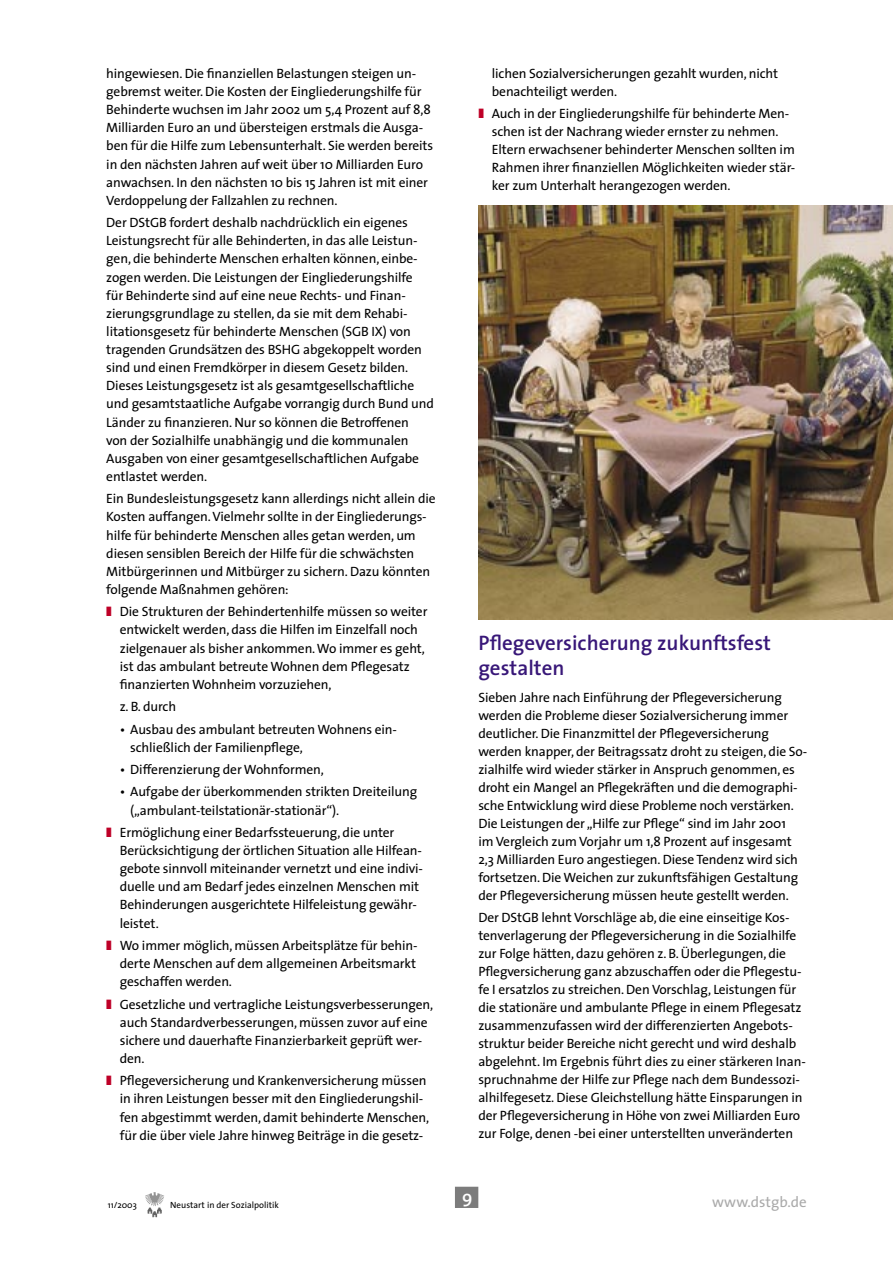
<style>
.page{position:relative;width:893px;height:1263px;background:#fff}
.page>*{position:absolute;margin:0;border:0;box-sizing:border-box;transform-origin:0 0}
.Zwischen{font:600 21px/25.2px "The Sans";color:#381778}
.t1{font:600 18px "The Sans";color:#fff}
.t2{font:15px "The Sans";color:#aaa}
.Fließtext_klein{font:13.5px/18.1px "The Sans";letter-spacing:-.01em;color:#000}
.t3{font:9px "The Sans";color:#000}
</style>
<div class="page">
<svg style="left:145px;top:1192px;width:19px;height:25px"></svg>
<div style="left:456px;top:1187px;width:22px;height:20px;background:#7c7c7c"></div>
<div style="left:455px;top:1187px;width:23px;height:21px;border:2px solid #7c7c7c"></div>
<img style="left:478px;top:206px;width:415px;height:414px">
<p class="Fließtext_klein" style="left:106px;top:64px;width:328px">hingewiesen. Die finanziellen Belastungen steigen un&shy;gebremst weiter. Die Kosten der Eingliederungshilfe für Behinderte wuchsen im Jahr 2002 um 5,4 Prozent auf 8,8<br>Milliarden Euro an und übersteigen erstmals die Ausga&shy;ben für die Hilfe zum Lebensunterhalt. Sie werden bereits in den nächsten Jahren auf weit über 10 Milliarden Euro anwachsen. In den nächsten 10 bis 15 Jahren ist mit einer Verdoppelung der Fallzahlen zu rechnen.</p>
<p class="Fließtext_klein" style="left:106px;top:213px;width:329px">Der DStGB fordert deshalb nachdrücklich ein eigenes Leistungsrecht für alle Behinderten, in das alle Leistun&shy;gen, die behinderte Menschen erhalten können, einbe&shy;zogen werden. Die Leistungen der Eingliederungshilfe<br>für Behinderte sind auf eine neue Rechts- und Finan&shy;zierungsgrundlage zu stellen, da sie mit dem Rehabi&shy;litationsgesetz für behinderte Menschen (SGB IX) von tragenden Grundsätzen des BSHG abgekoppelt worden sind und einen Fremdkörper in diesem Gesetz bilden.<br>Dieses Leistungsgesetz ist als gesamtgesellschaftliche und gesamtstaatliche Aufgabe vorrangig durch Bund und Länder zu finanzieren. Nur so können die Betroffenen<br>von der Sozialhilfe unabhängig und die kommunalen Ausgaben von einer gesamtgesellschaftlichen Aufgabe entlastet werden.</p>
<p class="Fließtext_klein" style="left:106px;top:489px;width:331px">Ein Bundesleistungsgesetz kann allerdings nicht allein die Kosten auffangen. Vielmehr sollte in der Eingliederungs&shy;hilfe für behinderte Menschen alles getan werden, um diesen sensiblen Bereich der Hilfe für die schwächsten Mitbürgerinnen und Mitbürger zu sichern. Dazu könnten folgende Maßnahmen gehören:</p>
<p class="Fließtext_klein" style="left:120px;top:602px;width:309px">Die Strukturen der Behindertenhilfe müssen so weiter entwickelt werden, dass die Hilfen im Einzelfall noch zielgenauer als bisher ankommen. Wo immer es geht, ist das ambulant betreute Wohnen dem Pflegesatz finanzierten Wohnheim vorzuziehen,</p>
<p class="Fließtext_klein" style="left:120px;top:697px;width:58px">z. B. durch</p>
<p class="Fließtext_klein" style="left:130px;top:719px;width:268px;text-indent:-11px">• Ausbau des ambulant betreuten Wohnens ein&shy;schließlich der Familienpflege,</p>
<p class="Fließtext_klein" style="left:120px;top:760px;width:206px">• Differenzierung der Wohnformen,</p>
<p class="Fließtext_klein" style="left:130px;top:782px;width:288px;text-indent:-11px">• Aufgabe der überkommenden strikten Dreiteilung („ambulant-teilstationär-stationär“).</p>
<p class="Fließtext_klein" style="left:120px;top:823px;width:305px">Ermöglichung einer Bedarfssteuerung, die unter Berücksichtigung der örtlichen Situation alle Hilfean&shy;gebote sinnvoll miteinander vernetzt und eine indivi&shy;duelle und am Bedarf jedes einzelnen Menschen mit Behinderungen ausgerichtete Hilfeleistung gewähr&shy;leistet.</p>
<p class="Fließtext_klein" style="left:120px;top:936px;width:299px;text-align:justify">Wo immer möglich, müssen Arbeitsplätze für behin&shy;derte Menschen auf dem allgemeinen Arbeitsmarkt geschaffen werden.</p>
<p class="Fließtext_klein" style="left:120px;top:994px;width:315px">Gesetzliche und vertragliche Leistungsverbesserungen, auch Standardverbesserungen, müssen zuvor auf eine sichere und dauerhafte Finanzierbarkeit geprüft wer&shy;den.</p>
<p class="Fließtext_klein" style="left:120px;top:1071px;width:311px">Pflegeversicherung und Krankenversicherung müssen in ihren Leistungen besser mit den Eingliederungshil&shy;fen abgestimmt werden, damit behinderte Menschen, für die über viele Jahre hinweg Beiträge in die gesetz-</p>
<p class="Fließtext_klein" style="left:492px;top:64px;width:288px">lichen Sozialversicherungen gezahlt wurden, nicht benachteiligt werden.</p>
<p class="Fließtext_klein" style="left:492px;top:104px;width:305px">Auch in der Eingliederungshilfe für behinderte Men&shy;schen ist der Nachrang wieder ernster zu nehmen.<br>Eltern erwachsener behinderter Menschen sollten im Rahmen ihrer finanziellen Möglichkeiten wieder stär&shy;ker zum Unterhalt herangezogen werden.</p>
<p class="Zwischen" style="left:478px;top:630px;width:294px">Pflegeversicherung zukunftsfest gestalten</p>
<p class="Fließtext_klein" style="left:478px;top:688px;width:330px">Sieben Jahre nach Einführung der Pflegeversicherung werden die Probleme dieser Sozialversicherung immer deutlicher. Die Finanzmittel der Pflegeversicherung werden knapper, der Beitragssatz droht zu steigen, die So&shy;zialhilfe wird wieder stärker in Anspruch genommen, es droht ein Mangel an Pflegekräften und die demographi&shy;sche Entwicklung wird diese Probleme noch verstärken.<br>Die Leistungen der „Hilfe zur Pflege“ sind im Jahr 2001<br>im Vergleich zum Vorjahr um 1,8 Prozent auf insgesamt 2,3 Milliarden Euro angestiegen. Diese Tendenz wird sich fortsetzen. Die Weichen zur zukunftsfähigen Gestaltung der Pflegeversicherung müssen heute gestellt werden.</p>
<p class="Fließtext_klein" style="left:478px;top:908px;width:329px">Der DStGB lehnt Vorschläge ab, die eine einseitige Kos&shy;tenverlagerung der Pflegeversicherung in die Sozialhilfe zur Folge hätten, dazu gehören z. B. Überlegungen, die Pflegversicherung ganz abzuschaffen oder die Pflegestu&shy;fe I ersatzlos zu streichen. Den Vorschlag, Leistungen für die stationäre und ambulante Pflege in einem Pflegesatz zusammenzufassen wird der differenzierten Angebots&shy;struktur beider Bereiche nicht gerecht und wird deshalb abgelehnt. Im Ergebnis führt dies zu einer stärkeren Inan&shy;spruchnahme der Hilfe zur Pflege nach dem Bundessozi&shy;alhilfegesetz. Diese Gleichstellung hätte Einsparungen in der Pflegeversicherung in Höhe von zwei Milliarden Euro zur Folge, denen -bei einer unterstellten unveränderten</p>
<p class="t3" style="left:108px;top:1197px;width:31px">11/2003</p>
<p class="t3" style="left:170px;top:1197px;width:110px">Neustart in der Sozialpolitik</p>
<h2 class="t1" style="left:462px;top:1181px;width:12px">9</h2>
<p class="t2" style="left:712px;top:1190px;width:96px">www.dstgb.de</p>
</div>
